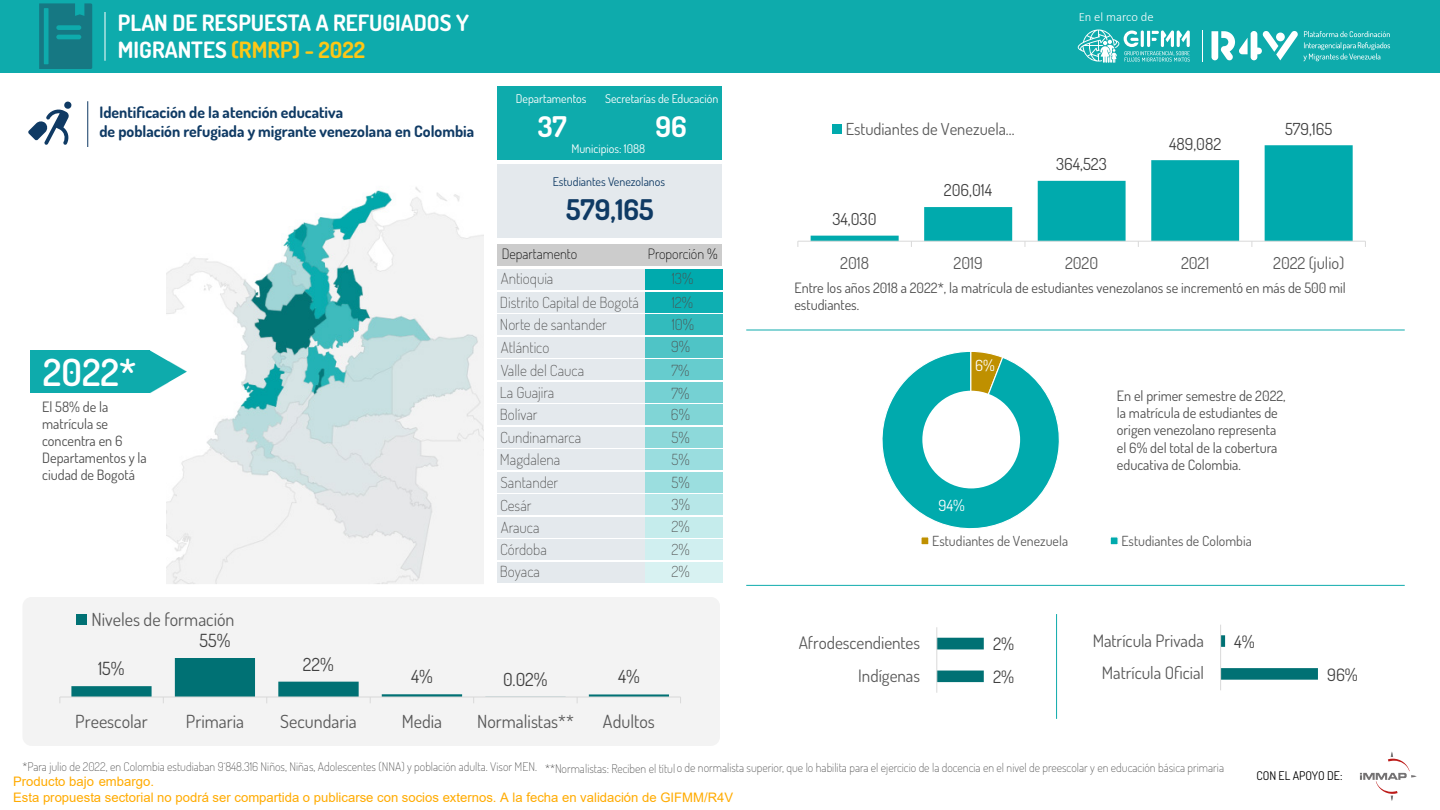
<style>
.page{position:relative;width:1440px;height:810px;background:#fff}
.page>*{position:absolute;margin:0;border:0;box-sizing:border-box;transform-origin:0 0}
.t1{font:600 37.5px "Dosis";color:#fff}
.t2{font:700 28.5px "Dosis";color:#0f3a64}
.t3{font:700 28.5px "Dosis";color:#fff}
.t4{font:700 22.5px/27px "Dosis";color:#fff}
.t5{font:18.08px "Dosis";color:#595959}
.t6{font:18.08px "Dosis";color:#404040}
.t7{font:17.17px "Dosis";color:#595959}
.t8{font:17.17px "Dosis";color:#404040}
.t9{font:16.5px "Dosis";color:#595959}
.t10{font:16.5px "Dosis";color:#404040}
.t11{font:700 15.75px/18.9px "Dosis";color:#0f3a64}
.t12{font:15.45px "Dosis";color:#fff}
.t13{font:200 15.3px/22.4px "Dosis";color:#4d4d4d}
.t14{font:14.25px/17.1px "Dosis";color:#4d4d4d}
.t15{font:200 14.25px "Dosis";color:#000}
.t16{font:13.88px "Dosis";color:#595959}
.t17{font:13.12px/15.8px "Arial";color:#ffab00}
.t18{font:300 12.6px "Calibri";color:#fff}
.t19{font:200 12px "Dosis";color:#4d4d4d}
.t20{font:12px "Dosis";color:#fff}
.t21{font:12px "Dosis";color:#0f3a64}
.t22{font:12px "Dosis";color:#000}
.s1{color:#fdc716}
</style>
<div class="page">
<img style="left:167px;top:187px;width:317px;height:397px">
<div style="left:0;top:0;width:1440px;height:73px;background:#0eabac"></div>
<svg style="left:39px;top:3px;width:53px;height:66px"></svg>
<svg style="left:1078px;top:30px;width:112px;height:33px"></svg>
<hr style="left:1202px;top:31px;width:1px;height:31px;background:#fff">
<svg style="left:1212px;top:31px;width:178px;height:30px"></svg>
<hr style="left:105px;top:12px;width:1px;height:49px;background:#fff">
<svg style="left:1360px;top:752px;width:57px;height:49px"></svg>
<svg style="left:28px;top:101px;width:44px;height:44px"></svg>
<hr style="left:87px;top:101px;width:1px;height:46px;background:#0f3a64">
<div style="left:22px;top:597px;width:698px;height:149px;background:#f3f3f3;border-radius:9px"></div>
<hr style="left:60px;top:697px;width:621px;height:1px;background:#d9d9d9">
<svg style="left:71px;top:658px;width:598px;height:45px"></svg>
<div style="left:76px;top:615px;width:11px;height:10px;background:#007174"></div>
<div style="left:497px;top:269px;width:148px;height:21px;background:#e4e9ed"></div>
<div style="left:497px;top:292px;width:148px;height:21px;background:#e4e9ed"></div>
<div style="left:497px;top:314px;width:148px;height:21px;background:#e4e9ed"></div>
<div style="left:497px;top:337px;width:148px;height:21px;background:#e4e9ed"></div>
<div style="left:497px;top:359px;width:148px;height:21px;background:#e4e9ed"></div>
<div style="left:497px;top:382px;width:148px;height:21px;background:#e4e9ed"></div>
<div style="left:497px;top:404px;width:148px;height:21px;background:#e4e9ed"></div>
<div style="left:497px;top:427px;width:148px;height:21px;background:#e4e9ed"></div>
<div style="left:497px;top:449px;width:148px;height:21px;background:#e4e9ed"></div>
<div style="left:497px;top:472px;width:148px;height:21px;background:#e4e9ed"></div>
<div style="left:497px;top:494px;width:148px;height:21px;background:#e4e9ed"></div>
<div style="left:497px;top:517px;width:148px;height:21px;background:#e4e9ed"></div>
<div style="left:497px;top:539px;width:148px;height:21px;background:#e4e9ed"></div>
<div style="left:497px;top:562px;width:148px;height:21px;background:#e4e9ed"></div>
<div style="left:645px;top:269px;width:77px;height:21px;background:#00aaad"></div>
<div style="left:645px;top:292px;width:77px;height:21px;background:#0eafb2"></div>
<div style="left:645px;top:314px;width:77px;height:21px;background:#32bbbd"></div>
<div style="left:645px;top:337px;width:77px;height:21px;background:#4fc4c6"></div>
<div style="left:645px;top:359px;width:77px;height:21px;background:#66ccce"></div>
<div style="left:645px;top:382px;width:77px;height:21px;background:#75d1d3"></div>
<div style="left:645px;top:404px;width:77px;height:21px;background:#80d5d6"></div>
<div style="left:645px;top:427px;width:77px;height:21px;background:#8dd9da"></div>
<div style="left:645px;top:449px;width:77px;height:21px;background:#9adddf"></div>
<div style="left:645px;top:472px;width:77px;height:21px;background:#9bdedf"></div>
<div style="left:645px;top:494px;width:77px;height:21px;background:#b7e7e8"></div>
<div style="left:645px;top:517px;width:77px;height:21px;background:#c5ecec"></div>
<div style="left:645px;top:539px;width:77px;height:21px;background:#d0eff0"></div>
<div style="left:645px;top:562px;width:77px;height:21px;background:#d8f2f2"></div>
<div style="left:497px;top:164px;width:225px;height:74px;background:#e4e9ed"></div>
<div style="left:497px;top:244px;width:225px;height:22px;background:#ccc"></div>
<div style="left:497px;top:86px;width:225px;height:74px;background:#0eabac"></div>
<svg style="left:150px;top:351px;width:37px;height:42px"></svg>
<div style="left:31px;top:350px;width:119px;height:43px;background:#0eabac"></div>
<svg style="left:811px;top:145px;width:542px;height:96px"></svg>
<hr style="left:798px;top:241px;width:567px;height:1px;background:#d9d9d9">
<div style="left:832px;top:125px;width:10px;height:9px;background:#00aaad"></div>
<svg style="left:882px;top:351px;width:178px;height:178px"></svg>
<div style="left:920px;top:536px;width:9px;height:9px;background:#bf9000;border:1px solid #fff"></div>
<div style="left:1110px;top:536px;width:9px;height:9px;background:#00aaad;border:1px solid #fff"></div>
<div style="left:922px;top:391px;width:98px;height:97px;background:#fff;border-radius:50%"></div>
<hr style="left:746px;top:330px;width:659px;height:1px;background:#0eabac">
<hr style="left:746px;top:585px;width:659px;height:1px;background:#0eabac">
<hr style="left:1056px;top:614px;width:1px;height:105px;background:#0eabac">
<svg style="left:938px;top:638px;width:46px;height:44px"></svg>
<hr style="left:937px;top:627px;width:1px;height:66px;background:#d9d9d9">
<svg style="left:1221px;top:635px;width:97px;height:45px"></svg>
<hr style="left:1220px;top:625px;width:1px;height:65px;background:#d9d9d9">
<h3 class="t4" style="left:118px;top:8px;width:353px">PLAN DE RESPUESTA A REFUGIADOS Y<br>MIGRANTES <span class="s1">(RMRP) - 2022</span></h3>
<p class="t11" style="left:99px;top:102px;width:376px">Identificación de la atención educativa<br>de población refugiada y migrante venezolana en Colombia</p>
<p class="t20" style="left:516px;top:90px;width:72px">Departamentos</p>
<h2 class="t3" style="left:538px;top:107px;width:31px">37</h2>
<p class="t20" style="left:605px;top:90px;width:115px">Secretarías de Educación</p>
<h2 class="t3" style="left:655px;top:107px;width:33px">96</h2>
<p class="t20" style="left:571px;top:141px;width:75px">Municipios: 1088</p>
<p class="t21" style="left:553px;top:174px;width:114px">Estudiantes Venezolanos</p>
<h2 class="t2" style="left:566px;top:190px;width:89px">579,165</h2>
<p class="t9" style="left:846px;top:117px;width:171px">Estudiantes de Venezuela…</p>
<p class="t10" style="left:833px;top:208px;width:46px">34,030</p>
<p class="t10" style="left:944px;top:179px;width:50px">206,014</p>
<p class="t18" style="left:1079px;top:9px;width:77px">En el marco de</p>
<p class="t10" style="left:1056px;top:153px;width:52px">364,523</p>
<p class="t10" style="left:1169px;top:132px;width:54px">489,082</p>
<p class="t10" style="left:1285px;top:117px;width:49px">579,165</p>
<p class="t15" style="left:648px;top:244px;width:71px">Proporción %</p>
<p class="t15" style="left:502px;top:244px;width:77px">Departamento</p>
<p class="t9" style="left:840px;top:252px;width:30px">2018</p>
<p class="t9" style="left:954px;top:252px;width:31px">2019</p>
<p class="t9" style="left:1065px;top:252px;width:35px">2020</p>
<p class="t9" style="left:1181px;top:252px;width:30px">2021</p>
<p class="t9" style="left:1273px;top:252px;width:73px">2022 (julio)</p>
<p class="t13" style="left:671px;top:267px;width:24px;line-height:22.7px;text-align:justify">13% 12% 10% 9%</p>
<p class="t13" style="left:671px;top:358px;width:20px;line-height:23.5px">7%<br>7%</p>
<p class="t13" style="left:671px;top:403px;width:21px;text-align:justify">6% 5% 5% 5% 3% 2% 2% 2%</p>
<p class="t13" style="left:500px;top:266px;width:141px;line-height:23.7px">Antioquia<br>Distrito Capital de Bogotá</p>
<p class="t13" style="left:500px;top:313px;width:109px">Norte de santander<br>Atlántico<br>Valle del Cauca<br>La Guajira<br>Bolívar<br>Cundinamarca<br>Magdalena<br>Santander<br>Cesár<br>Arauca<br>Córdoba<br>Boyaca</p>
<p class="t14" style="left:794px;top:279px;width:553px">Entre los años 2018 a 2022*, la matrícula de estudiantes venezolanos se incrementó en más de 500 mil estudiantes.</p>
<h1 class="t1" style="left:43px;top:347px;width:95px">2022*</h1>
<p class="t12" style="left:975px;top:354px;width:21px">6%</p>
<p class="t14" style="left:42px;top:397px;width:106px">El 58% de la matrícula se concentra en 6<br>Departamentos y la ciudad de Bogotá</p>
<p class="t14" style="left:1117px;top:387px;width:170px">En el primer semestre de 2022, la matrícula de estudiantes de origen venezolano representa el 6% del total de la cobertura educativa de Colombia.</p>
<p class="t12" style="left:938px;top:495px;width:28px">94%</p>
<p class="t16" style="left:932px;top:531px;width:137px">Estudiantes de Venezuela</p>
<p class="t16" style="left:1122px;top:531px;width:132px">Estudiantes de Colombia</p>
<p class="t5" style="left:91px;top:607px;width:145px">Niveles de formación</p>
<p class="t6" style="left:98px;top:656px;width:28px">15%</p>
<p class="t6" style="left:199px;top:628px;width:33px">55%</p>
<p class="t6" style="left:303px;top:652px;width:33px">22%</p>
<p class="t6" style="left:411px;top:664px;width:23px">4%</p>
<p class="t6" style="left:503px;top:667px;width:46px">0.02%</p>
<p class="t6" style="left:618px;top:664px;width:23px">4%</p>
<p class="t5" style="left:75px;top:709px;width:74px">Preescolar</p>
<p class="t5" style="left:186px;top:709px;width:60px">Primaria</p>
<p class="t5" style="left:280px;top:709px;width:78px">Secundaria</p>
<p class="t5" style="left:402px;top:709px;width:42px">Media</p>
<p class="t5" style="left:477px;top:709px;width:98px">Normalistas**</p>
<p class="t5" style="left:603px;top:709px;width:53px">Adultos</p>
<p class="t7" style="left:799px;top:631px;width:123px">Afrodescendientes</p>
<p class="t7" style="left:858px;top:664px;width:63px">Indígenas</p>
<p class="t8" style="left:993px;top:632px;width:23px">2%</p>
<p class="t8" style="left:993px;top:665px;width:23px">2%</p>
<p class="t7" style="left:1093px;top:629px;width:113px">Matrícula Privada</p>
<p class="t7" style="left:1102px;top:661px;width:104px">Matrícula Oficial</p>
<p class="t8" style="left:1234px;top:630px;width:22px">4%</p>
<p class="t8" style="left:1327px;top:662px;width:32px">96%</p>
<p class="t19" style="left:23px;top:760px;width:1203px">*Para julio de 2022, en Colombia estudiaban 9´848.316 Niños, Niñas, Adolescentes (NNA) y población adulta. Visor MEN. **Normalistas: Reciben el título de normalista superior, que lo habilita para el ejercicio de la docencia en el nivel de preescolar y en educación básica primaria</p>
<p class="t17" style="left:13px;top:774px;width:721px">Producto bajo embargo.<br>Esta propuesta sectorial no podrá ser compartida o publicarse con socios externos. A la fecha en validación de GIFMM/R4V</p>
<p class="t22" style="left:1256px;top:767px;width:88px">CON EL APOYO DE:</p>
</div>
